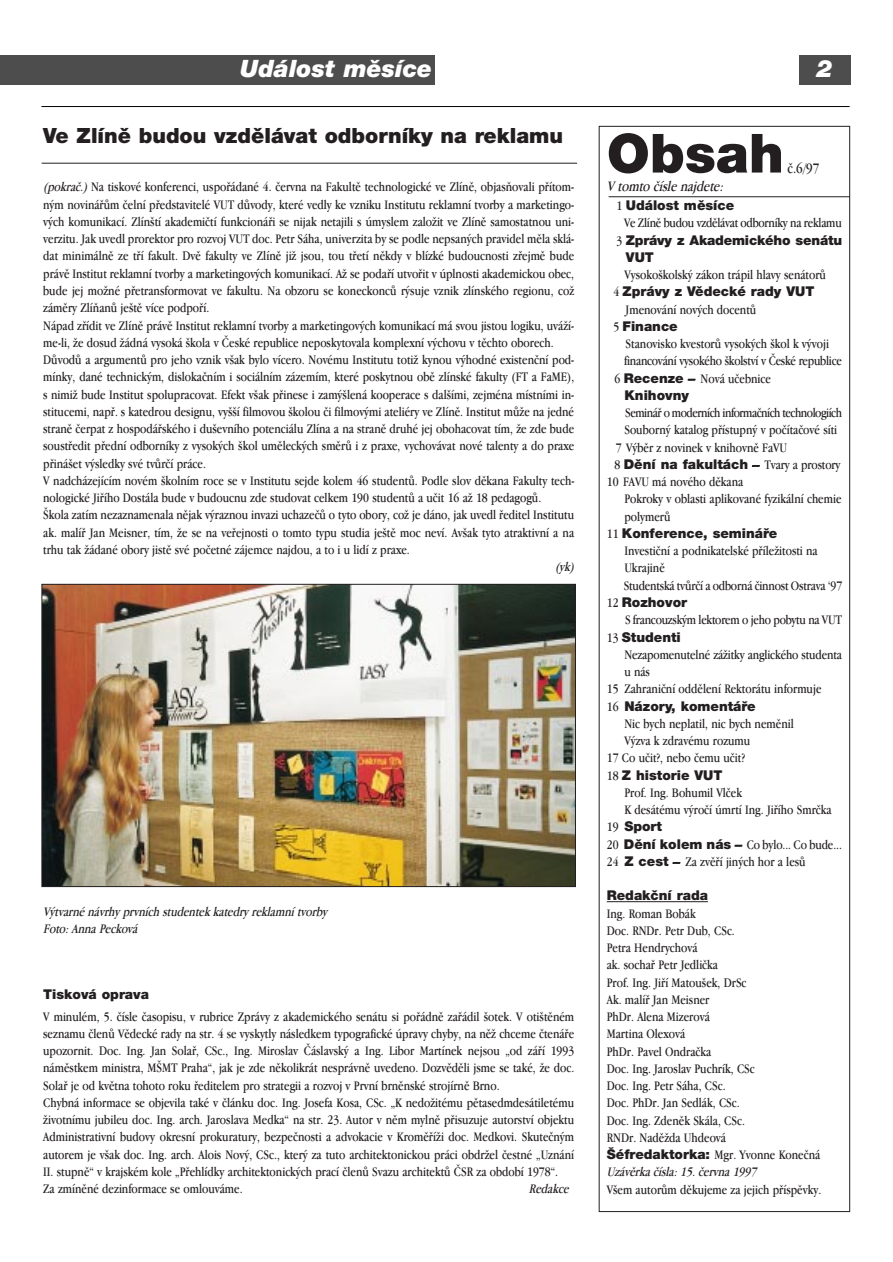
<style>
.page{position:relative;width:893px;height:1262px;background:#fff}
.page>*{position:absolute;margin:0;border:0;box-sizing:border-box;transform-origin:0 0}
.t1{font:900 54px "Helvetica Neue CE";color:#231f20}
.t2{font:italic 900 24px "Helvetica Neue CE";color:#fff}
.t3{font:900 21px "Helvetica Neue CE";color:#231f20}
.t4{font:italic 15px "Apple Garamond CE";color:#231f20}
.t5{font:15px "Apple Garamond CE";color:#231f20}
.t6{font:13.5px/17.2px "Apple Garamond CE";color:#231f20}
.t7{font:900 13.5px/17.2px "Helvetica Neue CE";color:#231f20}
.t8{font:13.5px "Apple Garamond CE";letter-spacing:-.02em;color:#231f20}
.t9{font:italic 13.5px/17.2px "Apple Garamond CE";color:#231f20}
.t10{font:13.5px "Apple Garamond CE";letter-spacing:-.035em;color:#231f20}
.s1{font-style:italic}
.s2{font-family:"Apple Garamond CE";font-weight:400}
.s3{font-family:"Helvetica Neue CE";font-weight:900}
</style>
<div class="page">
<div style="left:0;top:55px;width:435px;height:29px;background:#4d4d4d"></div>
<div style="left:799px;top:55px;width:51px;height:29px;background:#4d4d4d"></div>
<hr style="left:41px;top:106px;width:808px;height:1px;background:#000">
<hr style="left:606px;top:901px;width:102px;height:1px;background:#231f20">
<hr style="left:608px;top:196px;width:242px;height:1px;background:#231f20">
<img style="left:41px;top:163px;width:536px;height:724px">
<h2 class="t2" style="left:240px;top:60px;width:193px">Událost mûsíce</h2>
<h2 class="t2" style="left:816px;top:60px;width:18px">2</h2>
<h3 class="t3" style="left:43px;top:128px;width:521px">Ve Zlínû budou vzdûlávat odborníky na reklamu</h3>
<p class="t6" style="left:43px;top:180px;width:532px"><span class="s1">(pokraã.)</span> Na tiskové konferenci, uspofiádané 4. ãervna na Fakultû technologické ve Zlínû, objasÀovali pfiítom&shy;n˘m novináfiÛm ãelní pfiedstavitelé VUT dÛvody, které vedly ke vzniku Institutu reklamní tvorby a marketingo&shy;v˘ch komunikací. Zlín‰tí akademiãtí funkcionáfii se nijak netajili s úmyslem zaloÏit ve Zlínû samostatnou uni&shy;verzitu. Jak uvedl prorektor pro rozvoj VUT doc. Petr Sáha, univerzita by se podle nepsan˘ch pravidel mûla sklá&shy;dat minimálnû ze tfií fakult. Dvû fakulty ve Zlínû jiÏ jsou, tou tfietí nûkdy v blízké budoucnosti zfiejmû bude právû Institut reklamní tvorby a marketingov˘ch komunikací. AÏ se podafií utvofiit v úplnosti akademickou obec, bude jej moÏné pfietransformovat ve fakultu. Na obzoru se koneckoncÛ r˘suje vznik zlínského regionu, coÏ zámûry ZlíÀanÛ je‰tû více podpofií.<br>Nápad zfiídit ve Zlínû právû Institut reklamní tvorby a marketingov˘ch komunikací má svou jistou logiku, uváÏí&shy;me-li, Ïe dosud Ïádná vysoká ‰kola v âeské republice neposkytovala komplexní v˘chovu v tûchto oborech.<br>DÛvodÛ a argumentÛ pro jeho vznik v‰ak bylo vícero. Novému Institutu totiÏ kynou v˘hodné existenãní pod&shy;mínky, dané technick˘m, dislokaãním i sociálním zázemím, které poskytnou obû zlínské fakulty (FT a FaME), s nimiÏ bude Institut spolupracovat. Efekt v‰ak pfiinese i zam˘‰lená kooperace s dal‰ími, zejména místními in&shy;stitucemi, napfi. s katedrou designu, vy‰‰í filmovou ‰kolou ãi filmov˘mi ateliéry ve Zlínû. Institut mÛÏe na jedné stranû ãerpat z hospodáfiského i du‰evního potenciálu Zlína a na stranû druhé jej obohacovat tím, Ïe zde bude soustfiedit pfiední odborníky z vysok˘ch ‰kol umûleck˘ch smûrÛ i z praxe, vychovávat nové talenty a do praxe pfiiná‰et v˘sledky své tvÛrãí práce.<br>V nadcházejícím novém ‰kolním roce se v Institutu sejde kolem 46 studentÛ. Podle slov dûkana Fakulty tech&shy;nologické Jifiího Dostála bude v budoucnu zde studovat celkem 190 studentÛ a uãit 16 aÏ 18 pedagogÛ.<br>·kola zatím nezaznamenala nûjak v˘raznou invazi uchazeãÛ o tyto obory, coÏ je dáno, jak uvedl fieditel Institutu ak. malífi Jan Meisner, tím, Ïe se na vefiejnosti o tomto typu studia je‰tû moc neví. Av‰ak tyto atraktivní a na trhu tak Ïádané obory jistû své poãetné zájemce najdou, a to i u lidí z praxe.</p>
<p class="t9" style="left:555px;top:559px;width:21px">(yk)</p>
<p class="t9" style="left:43px;top:904px;width:285px">V˘tvarné návrhy prvních studentek katedry reklamní tvorby<br>Foto:Anna Pecková</p>
<p class="t7" style="left:43px;top:987px;width:107px">Tisková oprava</p>
<p class="t6" style="left:43px;top:1009px;width:532px">V minulém, 5. ãísle ãasopisu, v rubrice Zprávy z akademického senátu si pofiádnû zafiádil ‰otek. V oti‰tûném seznamu ãlenÛ Vûdecké rady na str. 4 se vyskytly následkem typografické úpravy chyby, na nûÏ chceme ãtenáfie upozornit. Doc. Ing. Jan Solafi, CSc., Ing. Miroslav âáslavsk˘ a Ing. Libor Martínek nejsou „od záfií 1993 námûstkem ministra, M·MT Praha“, jak je zde nûkolikrát nesprávnû uvedeno. Dozvûdûli jsme se také, Ïe doc.<br>Solafi je od kvûtna tohoto roku fieditelem pro strategii a rozvoj v První brnûnské strojírnû Brno.<br>Chybná informace se objevila také v ãlánku doc. Ing. Josefa Kosa, CSc. „K nedoÏitému pûtasedmdesátiletému Ïivotnímu jubileu doc. Ing. arch. Jaroslava Medka“ na str. 23. Autor v nûm mylnû pfiisuzuje autorství objektu Administrativní budovy okresní prokuratury, bezpeãnosti a advokacie v KromûfiíÏi doc. Medkovi. Skuteãn˘m autorem je v‰ak doc. Ing. arch. Alois Nov˘, CSc., kter˘ za tuto architektonickou práci obdrÏel ãestné „Uznání II. stupnû“ v krajském kole „Pfiehlídky architektonick˘ch prací ãlenÛ Svazu architektÛ âSR za období 1978“.<br>Za zmínûné dezinformace se omlouváme.</p>
<p class="t9" style="left:529px;top:1181px;width:44px">Redakce</p>
<h1 class="t1" style="left:606px;top:134px;width:178px">Obsah</h1>
<p class="t5" style="left:787px;top:162px;width:33px">ã.6/97</p>
<p class="t4" style="left:606px;top:181px;width:121px">V tomto ãísle naj dete:</p>
<p class="t7" style="left:616px;top:198px;width:119px"><span class="s2">1</span> Událost mûsíce</p>
<p class="t8" style="left:624px;top:218px;width:219px">Ve Zlínû budou vzdûlávat odborníky na reklamu</p>
<p class="t7" style="left:626px;top:233px;width:218px;text-indent:-10px"><span class="s2">3</span> Zprávy z Akademického senátu<br>VUT</p>
<p class="t6" style="left:624px;top:268px;width:203px">Vysoko‰kolsk˘ zákon trápil hlavy senátorÛ</p>
<p class="t7" style="left:613px;top:284px;width:203px"><span class="s2">4</span> Zprávy z Vûdecké rady VUT</p>
<p class="t6" style="left:625px;top:302px;width:132px">Jmenování nov˘ch docentÛ</p>
<p class="t7" style="left:613px;top:319px;width:66px"><span class="s2">5</span> Finance</p>
<p class="t6" style="left:625px;top:337px;width:205px">Stanovisko kvestorÛ vysok˘ch ‰kol k v˘voji</p>
<p class="t8" style="left:624px;top:356px;width:219px">financování vysokého ‰kolství v âeské republice</p>
<p class="t6" style="left:614px;top:371px;width:158px">6 <span class="s3">Recenze</span> – Nová uãebnice</p>
<p class="t7" style="left:624px;top:388px;width:66px">Knihovny</p>
<p class="t10" style="left:625px;top:407px;width:218px">Semináfi o moderních informaãních technologiích</p>
<p class="t6" style="left:624px;top:423px;width:214px">Souborn˘ katalog pfiístupn˘ v poãítaãové síti</p>
<p class="t6" style="left:615px;top:440px;width:173px">7 V˘bûr z novinek v knihovnû FaVU</p>
<p class="t6" style="left:614px;top:457px;width:227px">8 <span class="s3">Dûní na fakultách</span> – Tvary a prostory</p>
<p class="t6" style="left:606px;top:475px;width:138px">10 FAVU má nového dûkana</p>
<p class="t6" style="left:624px;top:492px;width:219px">Pokroky v oblasti aplikované fyzikální chemie</p>
<p class="t6" style="left:624px;top:509px;width:48px">polymerÛ</p>
<p class="t7" style="left:606px;top:526px;width:172px"><span class="s2">11</span> Konference, semináfie</p>
<p class="t6" style="left:623px;top:544px;width:220px">Investiãní a podnikatelské pfiíleÏitosti na<br>Ukrajinû<br>Studentská tvÛrãí a odborná ãinnost Ostrava ‘97</p>
<p class="t7" style="left:606px;top:595px;width:82px"><span class="s2">12</span> Rozhovor</p>
<p class="t8" style="left:625px;top:614px;width:218px">S francouzsk˘m lektorem o jeho pobytu na VUT</p>
<p class="t7" style="left:606px;top:629px;width:76px"><span class="s2">13</span> Studenti</p>
<p class="t6" style="left:624px;top:647px;width:219px">Nezapomenutelné záÏitky anglického studenta</p>
<p class="t6" style="left:624px;top:664px;width:27px">u nás</p>
<p class="t6" style="left:606px;top:682px;width:216px">15 Zahraniãní oddûlení Rektorátu informuje</p>
<p class="t7" style="left:606px;top:698px;width:150px"><span class="s2">16</span> Názory, komentáfie</p>
<p class="t6" style="left:624px;top:716px;width:171px">Nic bych neplatil, nic bych nemûnil</p>
<p class="t6" style="left:624px;top:733px;width:127px">V˘zva k zdravému rozumu</p>
<p class="t6" style="left:606px;top:751px;width:140px">17 Co uãit?, nebo ãemu uãit?</p>
<p class="t7" style="left:606px;top:767px;width:117px"><span class="s2">18</span> Z historie VUT</p>
<p class="t6" style="left:624px;top:785px;width:209px">Prof. Ing. Bohumil Vlãek<br>K desátému v˘roãí úmrtí Ing. Jifiího Smrãka</p>
<p class="t7" style="left:606px;top:819px;width:57px"><span class="s2">19</span> Sport</p>
<p class="t6" style="left:606px;top:837px;width:237px">20 <span class="s3">Dûní kolem nás</span> – Co bylo... Co bude...<br>24 <span class="s3">Z cest</span> – Za zvûfií jin˘ch hor a lesÛ</p>
<p class="t7" style="left:606px;top:888px;width:103px">Redakãní rada</p>
<p class="t6" style="left:606px;top:906px;width:215px">Ing. Roman Bobák<br>Doc. RNDr. Petr Dub, CSc.<br>Petra Hendrychová<br>ak. sochafi Petr Jedliãka<br>Prof. Ing. Jifií Matou‰ek, DrSc<br>Ak. malífi Jan Meisner<br>PhDr. Alena Mizerová<br>Martina Olexová<br>PhDr. Pavel Ondraãka<br>Doc. Ing. Jaroslav Puchrík, CSc<br>Doc. Ing. Petr Sáha, CSc.<br>Doc. PhDr. Jan Sedlák, CSc.<br>Doc. Ing. Zdenûk Skála, CSc.<br>RNDr. NadûÏda Uhdeová <span class="s3">·éfredaktorka:</span> Mgr. Yvonne Koneãná<br><span class="s1">Uzávûrka ãísla:15.ãervna 1997</span></p>
<p class="t6" style="left:606px;top:1182px;width:216px">V‰em autorÛm dûkujeme za jejich pfiíspûvky.</p>
</div>
